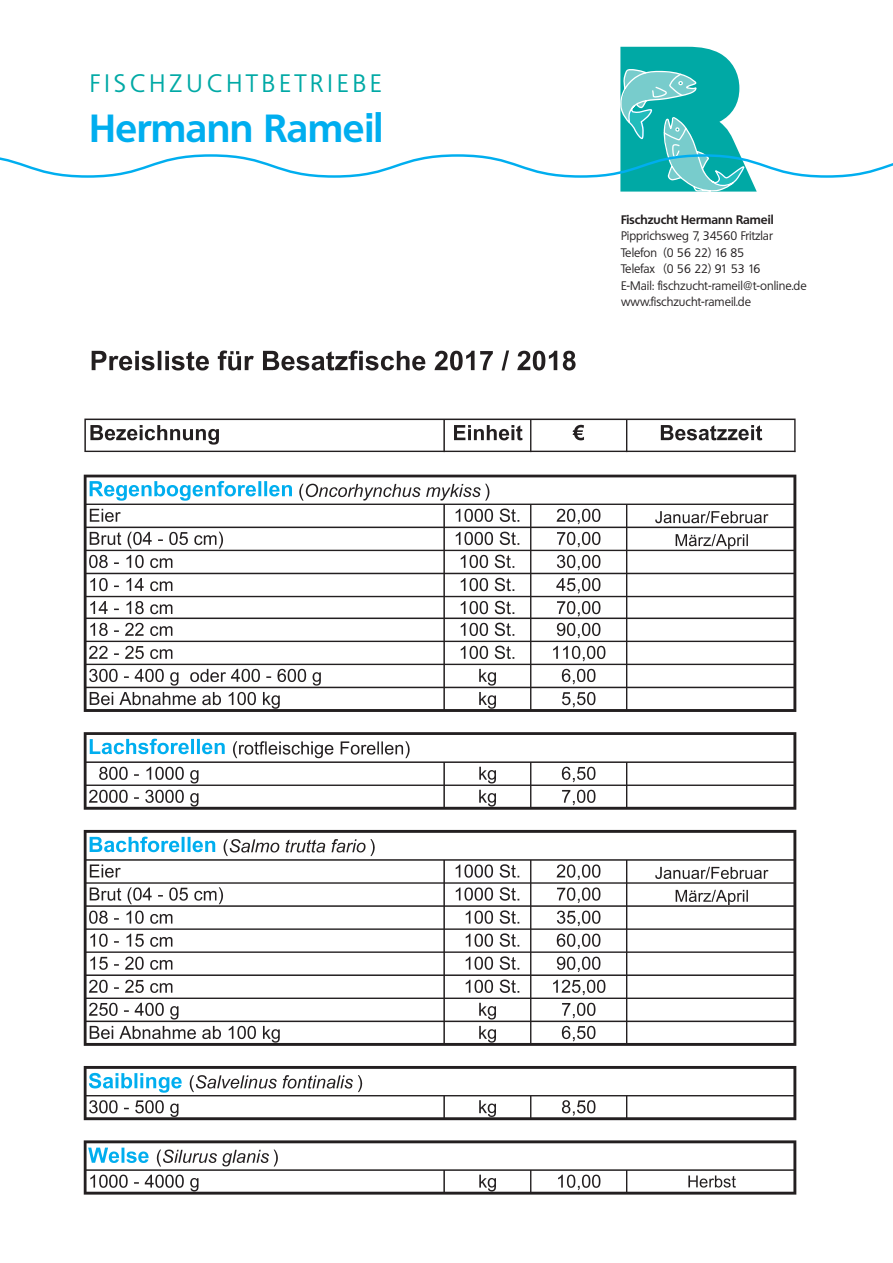
<style>
.page{position:relative;width:893px;height:1263px;background:#fff}
.page>*{position:absolute;margin:0;border:0;box-sizing:border-box;transform-origin:0 0}
.t1{font:700 38.1px "Quebec";color:#00aeef}
.t2{font:24.6px "Quebec";letter-spacing:.175em;color:#00a9a5}
.t3{font:12px/16.5px "Quebec";color:#231f20}
.t4{font:700 12px "Quebec";color:#231f20}
</style>
<div class="page">
<svg style="left:0;top:47px;width:893px;height:145px"></svg>
<img style="left:83px;top:350px;width:714px;height:845px">
<img style="left:88px;top:477px;width:208px;height:688px">
<h2 class="t2" style="left:90px;top:68px;width:293px">FISCHZUCHTBETRIEBE</h2>
<h1 class="t1" style="left:90px;top:103px;width:295px">Hermann Rameil</h1>
<p class="t4" style="left:621px;top:212px;width:154px">Fischzucht Hermann Rameil</p>
<p class="t3" style="left:621px;top:228px;width:187px">Pipprichsweg 7, 34560 Fritzlar<br>Telefon (0 56 22) 16 85<br>Telefax (0 56 22) 91 53 16<br>E-Mail: fischzucht-rameil@t-online.de www.fischzucht-rameil.de</p>
</div>
